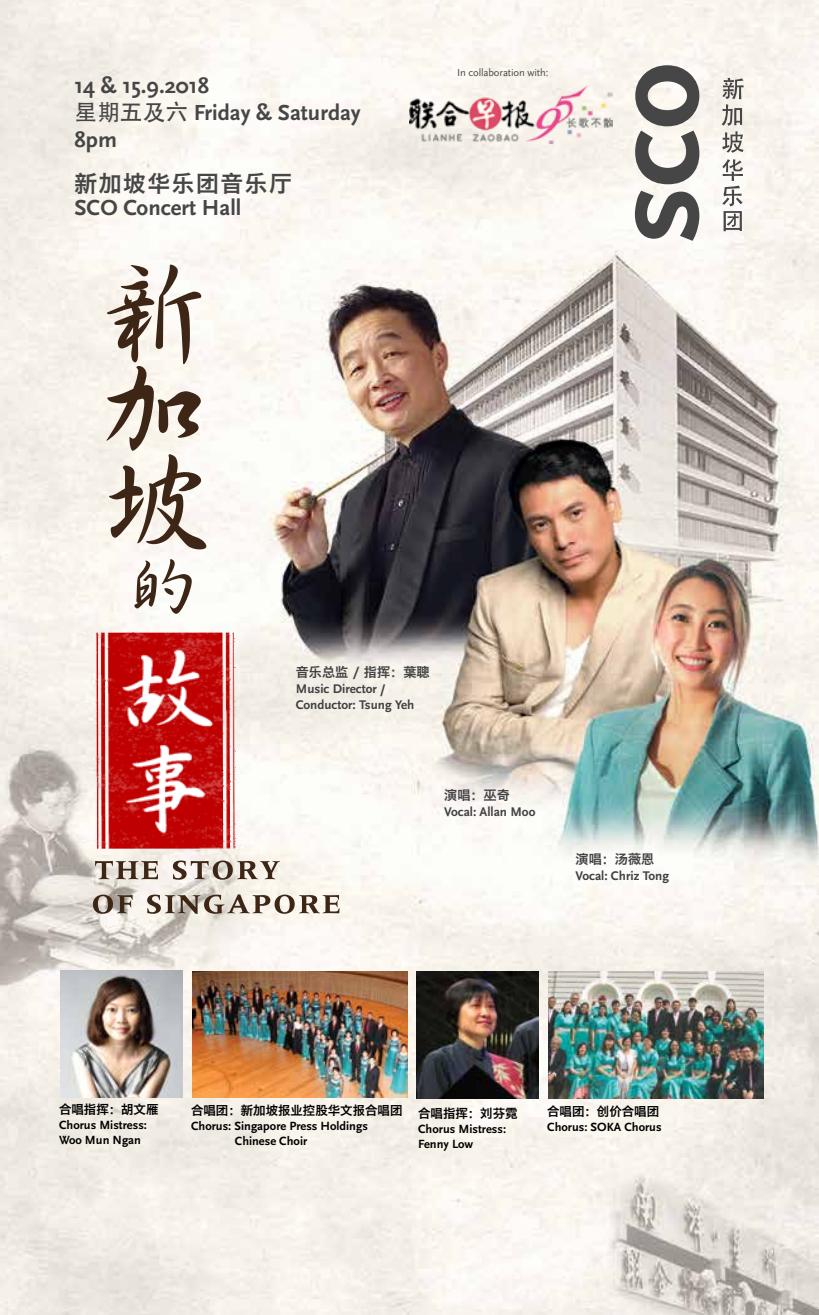
<style>
.page{position:relative;width:819px;height:1315px;background:#fff}
.page>*{position:absolute;margin:0;border:0;box-sizing:border-box;transform-origin:0 0}
.t1{font:700 22.75px/27.3px "Scala Sans";color:#464647}
.t2{font:22.75px "Hiragino Sans GB W6";letter-spacing:.07em;color:#464647}
.t3{font:700 13.12px/15.8px "Scala Sans";color:#414042}
.t4{font:13.12px "Hiragino Sans GB W6";color:#414042}
.t5{font:700 12.42px/14.9px "Scala Sans";color:#000}
.t6{font:12.42px "Hiragino Sans GB W6";color:#000}
.t7{font:10.67px "Scala Sans";letter-spacing:-.01em;color:#464647}
.s1{font-family:"ST Heiti SC";font-weight:500}
</style>
<div class="page">
<img style="left:0;top:0;width:819px;height:1315px">
<img style="left:60px;top:970px;width:122px;height:128px">
<img style="left:192px;top:972px;width:215px;height:125px">
<img style="left:416px;top:971px;width:123px;height:127px">
<img style="left:549px;top:971px;width:214px;height:128px">
<svg style="left:635px;top:65px;width:108px;height:176px"></svg>
<img style="left:410px;top:85px;width:202px;height:59px">
<svg style="left:95px;top:861px;width:63px;height:18px"></svg>
<svg style="left:173px;top:860px;width:107px;height:19px;background:#b0a59b"></svg>
<svg style="left:93px;top:894px;width:40px;height:20px"></svg>
<svg style="left:147px;top:894px;width:192px;height:20px;background:#b0a59a"></svg>
<svg style="left:106px;top:265px;width:100px;height:284px"></svg>
<svg style="left:134px;top:559px;width:58px;height:55px"></svg>
<svg style="left:123px;top:651px;width:88px;height:76px"></svg>
<svg style="left:126px;top:746px;width:78px;height:87px"></svg>
<img style="left:80px;top:631px;width:53px;height:49px">
<img style="left:79px;top:704px;width:157px;height:8px">
<img style="left:240px;top:747px;width:10px;height:40px">
<h1 class="t1" style="left:74px;top:72px;width:288px">14 &amp; 15.9.2018<br><span class="s1">星期五及六</span> Friday &amp; Saturday<br>8pm</h1>
<h1 class="t2" style="left:74px;top:168px;width:219px">新加坡华乐团音乐厅</h1>
<h1 class="t1" style="left:74px;top:194px;width:168px">SCO Concert Hall</h1>
<p class="t7" style="left:457px;top:66px;width:93px">In collaboration with:</p>
<p class="t4" style="left:296px;top:663px;width:135px">音乐总监 / 指挥：葉聰</p>
<p class="t3" style="left:296px;top:681px;width:120px">Music Director /<br>Conductor: Tsung Yeh</p>
<p class="t4" style="left:444px;top:787px;width:67px">演唱：巫奇</p>
<p class="t3" style="left:444px;top:804px;width:93px">Vocal: Allan Moo</p>
<p class="t4" style="left:575px;top:850px;width:80px">演唱：汤薇恩</p>
<p class="t3" style="left:575px;top:867px;width:95px">Vocal: Chriz Tong</p>
<p class="t6" style="left:59px;top:1101px;width:101px">合唱指挥：胡文雁</p>
<p class="t5" style="left:59px;top:1117px;width:89px">Chorus Mistress:<br>Woo Mun Ngan</p>
<p class="t6" style="left:191px;top:1102px;width:213px">合唱团：新加坡报业控股华文报合唱团</p>
<p class="t5" style="left:235px;top:1118px;width:135px;text-indent:-44px">Chorus: Singapore Press Holdings<br>Chinese Choir</p>
<p class="t6" style="left:418px;top:1104px;width:101px">合唱指挥：刘芬霓</p>
<p class="t5" style="left:418px;top:1121px;width:89px">Chorus Mistress:<br>Fenny Low</p>
<p class="t6" style="left:547px;top:1102px;width:113px">合唱团：创价合唱团</p>
<p class="t5" style="left:547px;top:1119px;width:116px">Chorus: SOKA Chorus</p>
</div>
